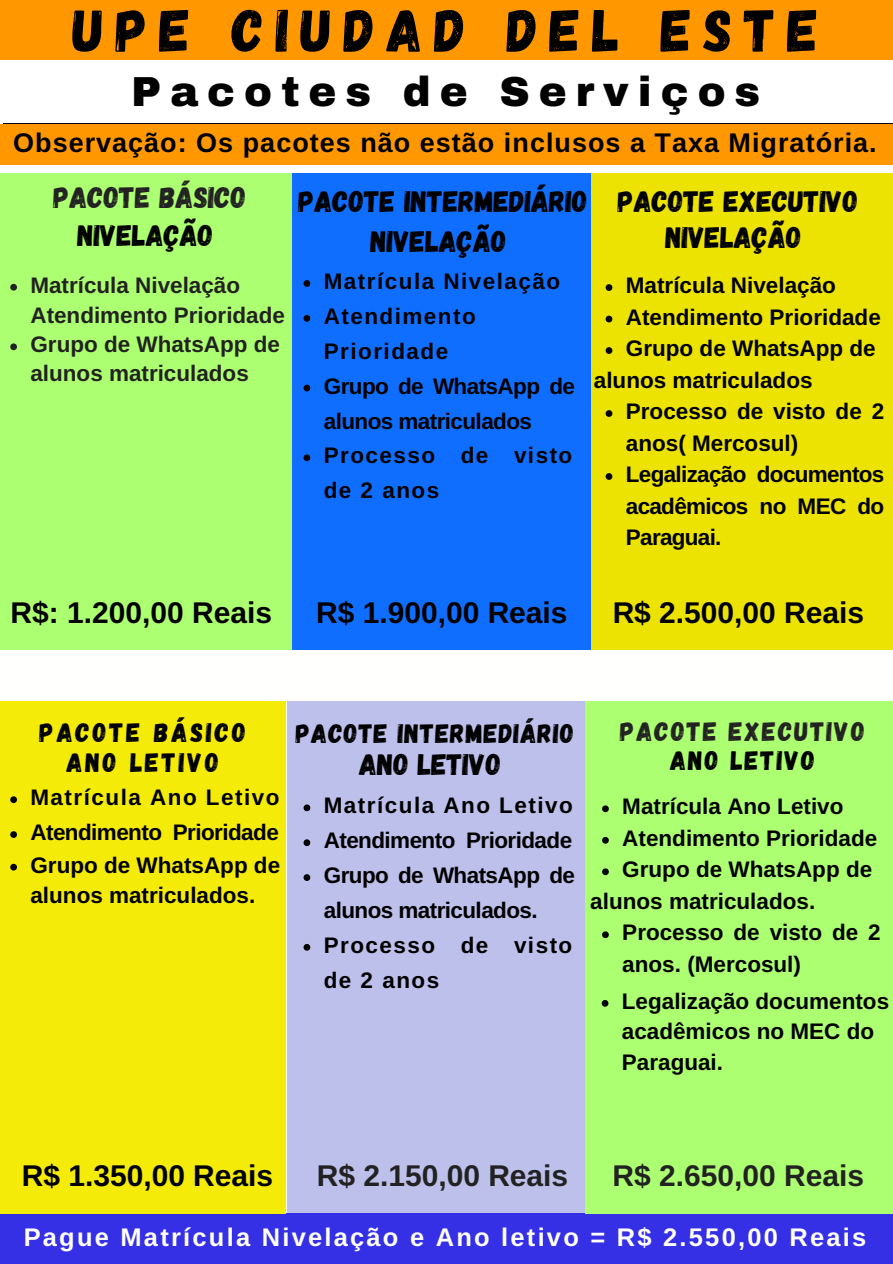
<style>
.page{position:relative;width:893px;height:1264px;background:#fff}
.page>*{position:absolute;margin:0;border:0;box-sizing:border-box;transform-origin:0 0}
.t1{font:59.85px "Gagalin";letter-spacing:.195em;color:#000}
.t2{font:900 41.85px "Archivo";letter-spacing:.215em;color:#000}
.t3{font:30px/40.5px "Gagalin";color:#000;text-align:center}
.t4{font:700 30px "Arimo";color:#000}
.t5{font:700 30px "Arimo";color:#222}
.t6{font:30px "Gagalin";color:#222}
.t7{font:700 27px "Arimo";letter-spacing:.04em;color:#000}
.t8{font:27px/29.2px "Gagalin";letter-spacing:.1em;color:#000;text-align:center}
.t9{font:27px "Gagalin";letter-spacing:.035em;color:#000}
.t10{font:27px "Gagalin";letter-spacing:.07em;color:#222}
.t11{font:27px "Gagalin";letter-spacing:.07em;color:#000}
.t12{font:700 25.5px "Arimo";letter-spacing:.09em;color:#fffffe}
.t13{font:700 22.5px/31.5px "Arimo";color:#000}
.t14{font:700 22.5px/34.8px "Arimo";letter-spacing:-.025em;color:#000}
.t15{font:700 22.5px/34.8px "Arimo";letter-spacing:.065em;color:#000}
.t16{font:700 22.5px/31.5px "Arimo";letter-spacing:-.03em;color:#000}
.t17{font:700 22.5px/29.2px "Arimo";color:#222}
</style>
<div class="page">
<div style="left:0;top:173px;width:299px;height:479px;background:#adff72"></div>
<div style="left:292px;top:173px;width:308px;height:479px;background:#106eff"></div>
<div style="left:0;top:0;width:892px;height:60px;background:#ff9700"></div>
<div style="left:287px;top:700px;width:298px;height:513px;background:#bdc0eb"></div>
<div style="left:591px;top:173px;width:301px;height:479px;background:#ede303"></div>
<div style="left:0;top:1212px;width:892px;height:51px;background:#352fe6"></div>
<div style="left:585px;top:700px;width:307px;height:513px;background:#adff72"></div>
<div style="left:0;top:700px;width:286px;height:513px;background:#f4eb08"></div>
<div style="left:4px;top:123px;width:888px;height:39px;background:#000"></div>
<div style="left:0;top:124px;width:892px;height:40px;background:#ff9700"></div>
<div style="left:0;top:650px;width:892px;height:48px;background:#fffffe"></div>
<svg style="left:10px;top:284px;width:7px;height:6px"></svg>
<svg style="left:10px;top:343px;width:7px;height:7px"></svg>
<svg style="left:303px;top:280px;width:7px;height:7px"></svg>
<svg style="left:303px;top:315px;width:7px;height:7px"></svg>
<svg style="left:303px;top:385px;width:7px;height:6px"></svg>
<svg style="left:303px;top:454px;width:7px;height:7px"></svg>
<svg style="left:605px;top:284px;width:7px;height:7px"></svg>
<svg style="left:605px;top:316px;width:7px;height:6px"></svg>
<svg style="left:605px;top:347px;width:7px;height:7px"></svg>
<svg style="left:605px;top:410px;width:7px;height:7px"></svg>
<svg style="left:605px;top:473px;width:7px;height:7px"></svg>
<svg style="left:303px;top:804px;width:7px;height:7px"></svg>
<svg style="left:303px;top:839px;width:7px;height:7px"></svg>
<svg style="left:303px;top:874px;width:7px;height:7px"></svg>
<svg style="left:303px;top:944px;width:7px;height:6px"></svg>
<svg style="left:602px;top:805px;width:6px;height:7px"></svg>
<svg style="left:602px;top:837px;width:6px;height:6px"></svg>
<svg style="left:602px;top:868px;width:6px;height:7px"></svg>
<svg style="left:602px;top:931px;width:6px;height:7px"></svg>
<svg style="left:10px;top:796px;width:7px;height:7px"></svg>
<svg style="left:10px;top:831px;width:7px;height:7px"></svg>
<svg style="left:10px;top:863px;width:7px;height:7px"></svg>
<svg style="left:601px;top:1000px;width:7px;height:6px"></svg>
<h1 class="t1" style="left:73px;top:-6px;width:747px">UPE CIUDAD DEL ESTE</h1>
<h2 class="t2" style="left:131px;top:66px;width:630px">Pacotes de Serviços</h2>
<p class="t7" style="left:13px;top:124px;width:864px">Observação: Os pacotes não estão inclusos a Taxa Migratória.</p>
<h3 class="t6" style="left:54px;top:179px;width:194px">PACOTE BÁSICO</h3>
<h3 class="t3" style="left:77px;top:215px;width:138px">NIVELAÇÃO</h3>
<h3 class="t3" style="left:298px;top:181px;width:290px">PACOTE INTERMEDIÁRIO<br>NIVELAÇÃO</h3>
<h3 class="t3" style="left:618px;top:183px;width:242px;line-height:36px">PACOTE EXECUTIVO<br>NIVELAÇÃO</h3>
<p class="t17" style="left:30px;top:271px;width:256px">Matrícula Nivelação<br>Atendimento Prioridade<br>Grupo de WhatsApp de alunos matriculados</p>
<p class="t15" style="left:324px;top:264px;width:253px">Matrícula Nivelação<br>Atendimento<br>Prioridade<br>Grupo de WhatsApp de alunos matriculados<br>Processo de visto de 2 anos</p>
<p class="t13" style="left:625px;top:270px;width:256px">Matrícula Nivelação<br>Atendimento Prioridade<br>Grupo de WhatsApp de</p>
<p class="t13" style="left:594px;top:364px;width:220px">alunos matriculados</p>
<p class="t16" style="left:625px;top:396px;width:260px">Processo de visto de 2 anos( Mercosul)<br>Legalização documentos acadêmicos no MEC do<br>Paraguai.</p>
<h3 class="t4" style="left:11px;top:592px;width:263px">R$: 1.200,00 Reais</h3>
<h3 class="t4" style="left:316px;top:592px;width:253px">R$ 1.900,00 Reais</h3>
<h3 class="t4" style="left:612px;top:592px;width:253px">R$ 2.500,00 Reais</h3>
<p class="t8" style="left:40px;top:718px;width:208px">PACOTE BÁSICO<br>ANO LETIVO</p>
<p class="t14" style="left:30px;top:780px;width:250px">Matrícula Ano Letivo<br>Atendimento Prioridade</p>
<p class="t13" style="left:30px;top:850px;width:251px;line-height:30.3px">Grupo de WhatsApp de alunos matriculados.</p>
<p class="t9" style="left:296px;top:716px;width:279px">PACOTE INTERMEDIÁRIO</p>
<h3 class="t3" style="left:359px;top:745px;width:144px">ANO LETIVO</h3>
<p class="t10" style="left:620px;top:714px;width:246px">PACOTE EXECUTIVO</p>
<p class="t11" style="left:670px;top:743px;width:146px">ANO LETIVO</p>
<p class="t14" style="left:324px;top:788px;width:253px">Matrícula Ano Letivo<br>Atendimento Prioridade<br>Grupo de WhatsApp de alunos matriculados.<br>Processo de visto de 2 anos</p>
<p class="t13" style="left:622px;top:791px;width:256px">Matrícula Ano Letivo<br>Atendimento Prioridade<br>Grupo de WhatsApp de</p>
<p class="t13" style="left:590px;top:885px;width:226px">alunos matriculados.</p>
<p class="t13" style="left:622px;top:917px;width:260px">Processo de visto de 2 anos. (Mercosul)</p>
<p class="t13" style="left:622px;top:986px;width:269px;line-height:30.3px">Legalização documentos acadêmicos no MEC do<br>Paraguai.</p>
<h3 class="t4" style="left:22px;top:1154px;width:253px">R$ 1.350,00 Reais</h3>
<h3 class="t5" style="left:317px;top:1155px;width:253px">R$ 2.150,00 Reais</h3>
<h3 class="t5" style="left:612px;top:1155px;width:253px">R$ 2.650,00 Reais</h3>
<p class="t12" style="left:24px;top:1219px;width:844px">Pague Matrícula Nivelação e Ano letivo = R$ 2.550,00 Reais</p>
</div>
